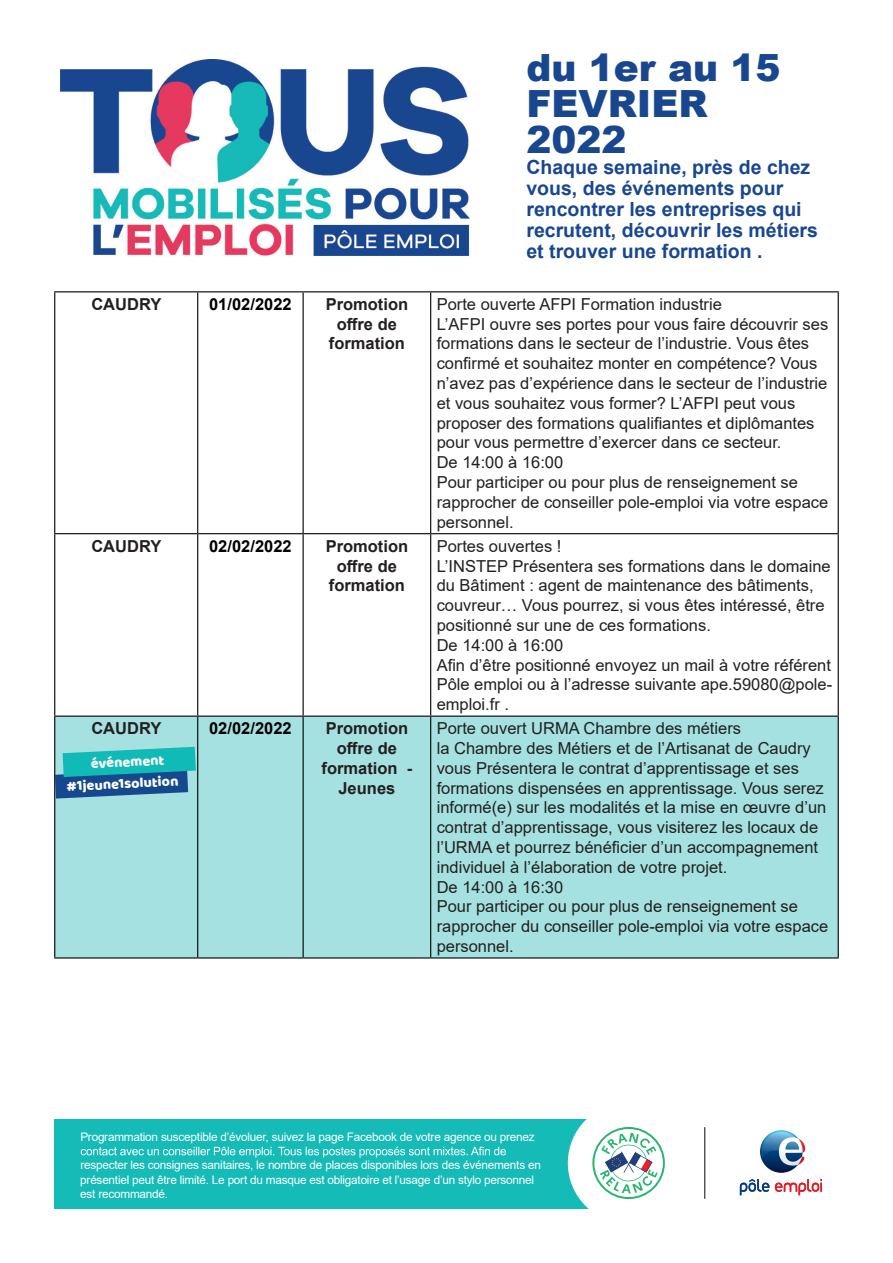
<style>
.page{position:relative;width:893px;height:1263px;background:#fff}
.page>*{position:absolute;margin:0;border:0;box-sizing:border-box;transform-origin:0 0}
.t1{font:900 37.5px/36px "Arial";color:#184790}
.t2{font:700 19.5px/21px "Arial";color:#184790}
.t3{font:16.5px/19.8px "Arial";color:#231f20}
.t4{font:700 16.5px/19.8px "Arial";color:#231f20;text-align:center}
.t5{font:700 16.5px "Arial";color:#000}
.t6{font:14.25px "Baloo";color:#fff}
.t7{font:11.85px/14.1px "Arial";letter-spacing:-.02em;color:#fff}
</style>
<div class="page">
<img style="left:61px;top:59px;width:409px;height:196px">
<svg style="left:740px;top:1179px;width:29px;height:16px"></svg>
<svg style="left:775px;top:1179px;width:47px;height:16px"></svg>
<svg style="left:760px;top:1130px;width:43px;height:43px"></svg>
<svg style="left:761px;top:1131px;width:44px;height:34px"></svg>
<hr style="left:704px;top:1127px;width:1px;height:72px;background:#231f20">
<div style="left:54px;top:1120px;width:541px;height:89px;background:#15bbb7"></div>
<svg style="left:81px;top:1147px;width:425px;height:10px"></svg>
<svg style="left:568px;top:1120px;width:97px;height:89px"></svg>
<div style="left:55px;top:717px;width:783px;height:240px;background:#a5e1e1"></div>
<hr style="left:838px;top:292px;width:1px;height:241px;background:#000">
<hr style="left:838px;top:534px;width:1px;height:181px;background:#000">
<hr style="left:838px;top:717px;width:1px;height:240px;background:#000">
<hr style="left:54px;top:292px;width:1px;height:241px;background:#000">
<hr style="left:197px;top:292px;width:1px;height:241px;background:#000">
<hr style="left:303px;top:292px;width:1px;height:241px;background:#000">
<hr style="left:430px;top:292px;width:1px;height:241px;background:#000">
<hr style="left:54px;top:534px;width:1px;height:181px;background:#000">
<hr style="left:197px;top:534px;width:1px;height:181px;background:#000">
<hr style="left:303px;top:534px;width:1px;height:181px;background:#000">
<hr style="left:430px;top:534px;width:1px;height:181px;background:#000">
<hr style="left:54px;top:717px;width:1px;height:240px;background:#000">
<hr style="left:197px;top:717px;width:1px;height:240px;background:#000">
<hr style="left:303px;top:717px;width:1px;height:240px;background:#000">
<hr style="left:430px;top:717px;width:1px;height:240px;background:#000">
<hr style="left:54px;top:291px;width:144px;height:1px;background:#000">
<hr style="left:198px;top:291px;width:105px;height:1px;background:#000">
<hr style="left:303px;top:291px;width:128px;height:1px;background:#000">
<hr style="left:431px;top:291px;width:408px;height:1px;background:#000">
<hr style="left:54px;top:533px;width:144px;height:1px;background:#000">
<hr style="left:198px;top:533px;width:105px;height:1px;background:#000">
<hr style="left:303px;top:533px;width:128px;height:1px;background:#000">
<hr style="left:431px;top:533px;width:408px;height:1px;background:#000">
<hr style="left:54px;top:715px;width:144px;height:2px;background:#000">
<hr style="left:198px;top:715px;width:105px;height:2px;background:#000">
<hr style="left:303px;top:715px;width:128px;height:2px;background:#000">
<hr style="left:431px;top:715px;width:408px;height:2px;background:#000">
<hr style="left:54px;top:957px;width:144px;height:1px;background:#000">
<hr style="left:198px;top:957px;width:105px;height:1px;background:#000">
<hr style="left:303px;top:957px;width:128px;height:1px;background:#000">
<hr style="left:431px;top:957px;width:408px;height:1px;background:#000">
<svg style="left:55px;top:747px;width:141px;height:51px;background:#2b93ad"></svg>
<h1 class="t1" style="left:526px;top:48px;width:256px">du 1er au 15<br>FEVRIER<br>2022</h1>
<p class="t2" style="left:526px;top:157px;width:293px">Chaque semaine, près de chez vous, des événements pour rencontrer les entreprises qui recrutent, découvrir les métiers et trouver une formation .</p>
<p class="t4" style="left:91px;top:294px;width:71px">CAUDRY</p>
<p class="t5" style="left:209px;top:292px;width:84px">01/02/2022</p>
<p class="t4" style="left:326px;top:294px;width:84px">Promotion offre de formation</p>
<p class="t3" style="left:437px;top:294px;width:393px">Porte ouverte AFPI Formation industrie<br>L’AFPI ouvre ses portes pour vous faire découvrir ses formations dans le secteur de l’industrie. Vous êtes confirmé et souhaitez monter en compétence? Vous n’avez pas d’expérience dans le secteur de l’industrie et vous souhaitez vous former? L’AFPI peut vous proposer des formations qualifiantes et diplômantes pour vous permettre d’exercer dans ce secteur.<br>De 14:00 à 16:00<br>Pour participer ou pour plus de renseignement se rapprocher de conseiller pole-emploi via votre espace personnel.</p>
<p class="t4" style="left:91px;top:536px;width:71px">CAUDRY</p>
<p class="t5" style="left:209px;top:534px;width:84px">02/02/2022</p>
<p class="t4" style="left:326px;top:536px;width:84px">Promotion offre de formation</p>
<p class="t3" style="left:437px;top:536px;width:397px">Portes ouvertes !<br>L’INSTEP Présentera ses formations dans le domaine du Bâtiment : agent de maintenance des bâtiments, couvreur… Vous pourrez, si vous êtes intéressé, être positionné sur une de ces formations.<br>De 14:00 à 16:00<br>Afin d’être positionné envoyez un mail à votre référent Pôle emploi ou à l’adresse suivante ape.59080@pole&shy;emploi.fr .</p>
<p class="t4" style="left:91px;top:719px;width:71px">CAUDRY</p>
<p class="t5" style="left:209px;top:717px;width:84px">02/02/2022</p>
<p class="t4" style="left:322px;top:719px;width:92px">Promotion offre de formation -<br>Jeunes</p>
<p class="t3" style="left:437px;top:718px;width:393px">Porte ouvert URMA Chambre des métiers<br>la Chambre des Métiers et de l’Artisanat de Caudry vous Présentera le contrat d’apprentissage et ses formations dispensées en apprentissage. Vous serez informé(e) sur les modalités et la mise en œuvre d’un contrat d’apprentissage, vous visiterez les locaux de l’URMA et pourrez bénéficier d’un accompagnement individuel à l’élaboration de votre projet.<br>De 14:00 à 16:30<br>Pour participer ou pour plus de renseignement se rapprocher du conseiller pole-emploi via votre espace personnel.</p>
<p class="t6" style="left:90px;top:755px;width:75px;rotate:-3deg">événement</p>
<p class="t6" style="left:66px;top:778px;width:113px;rotate:-3deg">#1jeune1solution</p>
<p class="t7" style="left:80px;top:1130px;width:456px">Programmation susceptible d’évoluer, suivez la page Facebook de votre agence ou prenez</p>
<p class="t7" style="left:80px;top:1158px;width:462px">respecter les consignes sanitaires, le nombre de places disponibles lors des événements en présentiel peut être limité. Le port du masque est obligatoire et l’usage d’un stylo personnel est recommandé.</p>
</div>
